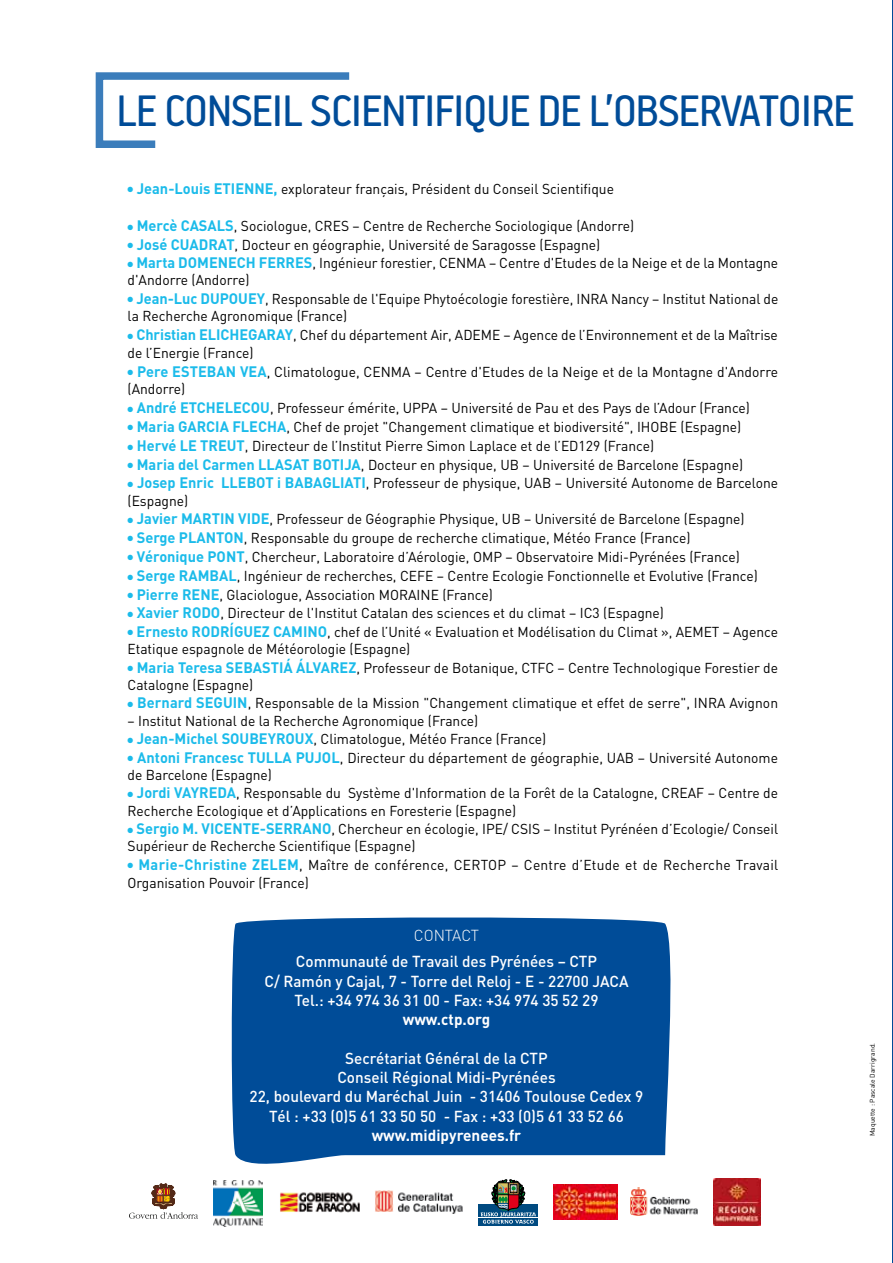
<style>
.page{position:relative;width:893px;height:1263px;background:#fff}
.page>*{position:absolute;margin:0;border:0;box-sizing:border-box;transform-origin:0 0}
.t1{font:49.5px "PF Handbook Pro";letter-spacing:-.02em;color:#004c98}
.t2{font:500 15.75px/19.4px "DIN";color:#fff;text-align:center}
.t3{font:700 15.75px "DIN";color:#fff}
.t4{font:300 15.75px "DIN";color:#fff}
.t5{font:14.25px/17.2px "DIN";color:#000}
.t6{font:14.25px/18px "DIN";letter-spacing:.02em;color:#000}
.t7{font:6.75px "DIN";color:#000}
.s1{color:#1bbbea}
.s2{font-weight:700;font-size:15px;color:#1bbbea}
</style>
<div class="page">
<div style="left:231px;top:917px;width:440px;height:247px;background:#004c98"></div>
<svg style="left:95px;top:72px;width:255px;height:76px"></svg>
<svg style="left:760px;top:1178px;width:1px;height:42px"></svg>
<img style="left:713px;top:1178px;width:47px;height:47px">
<img style="left:280px;top:1192px;width:80px;height:21px">
<svg style="left:213px;top:1180px;width:50px;height:46px"></svg>
<img style="left:214px;top:1180px;width:48px;height:47px">
<svg style="left:129px;top:1184px;width:69px;height:35px"></svg>
<img style="left:375px;top:1190px;width:88px;height:24px">
<svg style="left:478px;top:1225px;width:60px;height:1px"></svg>
<div style="left:478px;top:1204px;width:60px;height:21px;background:#004a80"></div>
<hr style="left:478px;top:1218px;width:61px;height:1px;background:#fff">
<svg style="left:480px;top:1179px;width:56px;height:45px"></svg>
<img style="left:553px;top:1185px;width:64px;height:34px">
<img style="left:630px;top:1187px;width:67px;height:29px">
<h1 class="t1" style="left:117px;top:81px;width:740px">LE CONSEIL SCIENTIFIQUE DE L’OBSERVATOIRE</h1>
<p class="t5" style="left:128px;top:180px;width:488px"><span class="s1">●</span> <span class="s2">Jean-Louis ETIENNE,</span> explorateur français, Président du Conseil Scientifique</p>
<p class="t5" style="left:128px;top:217px;width:508px"><span class="s1">●</span> <span class="s2">Mercè CASALS</span>, Sociologue, CRES – Centre de Recherche Sociologique (Andorre)</p>
<p class="t5" style="left:128px;top:236px;width:474px"><span class="s1">●</span> <span class="s2">José CUADRAT</span>, Docteur en géographie, Université de Saragosse (Espagne)</p>
<p class="t5" style="left:128px;top:254px;width:652px"><span class="s1">●</span> <span class="s2">Marta DOMENECH FERRES</span>, Ingénieur forestier, CENMA – Centre d'Etudes de la Neige et de la Montagne d'Andorre (Andorre)</p>
<p class="t5" style="left:128px;top:290px;width:652px"><span class="s1">●</span> <span class="s2">Jean-Luc DUPOUEY</span>, Responsable de l'Equipe Phytoécologie forestière, INRA Nancy – Institut National de la Recherche Agronomique (France)</p>
<p class="t5" style="left:128px;top:326px;width:652px;line-height:18px"><span class="s1">●</span> <span class="s2">Christian ELICHEGARAY</span>, Chef du département Air, ADEME – Agence de l’Environnement et de la Maîtrise de l’Energie (France)</p>
<p class="t5" style="left:128px;top:363px;width:652px"><span class="s1">●</span> <span class="s2">Pere ESTEBAN VEA</span>, Climatologue, CENMA – Centre d'Etudes de la Neige et de la Montagne d'Andorre (Andorre)</p>
<p class="t5" style="left:128px;top:399px;width:624px"><span class="s1">●</span> <span class="s2">André ETCHELECOU</span>, Professeur émérite, UPPA – Université de Pau et des Pays de l’Adour (France)</p>
<p class="t5" style="left:128px;top:418px;width:615px"><span class="s1">●</span> <span class="s2">Maria GARCIA FLECHA</span>, Chef de projet "Changement climatique et biodiversité", IHOBE (Espagne)</p>
<p class="t5" style="left:128px;top:437px;width:528px"><span class="s1">●</span> <span class="s2">Hervé LE TREUT</span>, Directeur de l’Institut Pierre Simon Laplace et de l’ED129 (France)</p>
<p class="t5" style="left:128px;top:456px;width:617px"><span class="s1">●</span> <span class="s2">Maria del Carmen LLASAT BOTIJA</span>, Docteur en physique, UB – Université de Barcelone (Espagne)</p>
<p class="t5" style="left:128px;top:474px;width:652px"><span class="s1">●</span> <span class="s2">Josep Enric LLEBOT i BABAGLIATI</span>, Professeur de physique, UAB – Université Autonome de Barcelone (Espagne)</p>
<p class="t5" style="left:128px;top:510px;width:619px"><span class="s1">●</span> <span class="s2">Javier MARTIN VIDE</span>, Professeur de Géographie Physique, UB – Université de Barcelone (Espagne)</p>
<p class="t5" style="left:128px;top:529px;width:564px"><span class="s1">●</span> <span class="s2">Serge PLANTON</span>, Responsable du groupe de recherche climatique, Météo France (France)</p>
<p class="t5" style="left:128px;top:548px;width:614px"><span class="s1">●</span> <span class="s2">Véronique PONT</span>, Chercheur, Laboratoire d’Aérologie, OMP – Observatoire Midi-Pyrénées (France)</p>
<p class="t5" style="left:128px;top:567px;width:632px"><span class="s1">●</span> <span class="s2">Serge RAMBAL</span>, Ingénieur de recherches, CEFE – Centre Ecologie Fonctionnelle et Evolutive (France)</p>
<p class="t5" style="left:128px;top:586px;width:367px"><span class="s1">●</span> <span class="s2">Pierre RENE</span>, Glaciologue, Association MORAINE (France)</p>
<p class="t5" style="left:128px;top:604px;width:538px"><span class="s1">●</span> <span class="s2">Xavier RODO</span>, Directeur de l'Institut Catalan des sciences et du climat – IC3 (Espagne)</p>
<p class="t5" style="left:128px;top:623px;width:652px"><span class="s1">●</span> <span class="s2">Ernesto RODRÍGUEZ CAMINO</span>, chef de l’Unité « Evaluation et Modélisation du Climat », AEMET – Agence<br>Etatique espagnole de Météorologie (Espagne)</p>
<p class="t5" style="left:128px;top:658px;width:652px"><span class="s1">●</span> <span class="s2">Maria Teresa SEBASTIÁ ÁLVAREZ</span>, Professeur de Botanique, CTFC – Centre Technologique Forestier de<br>Catalogne (Espagne)</p>
<p class="t5" style="left:128px;top:694px;width:652px"><span class="s1">●</span> <span class="s2">Bernard SEGUIN</span>, Responsable de la Mission "Changement climatique et effet de serre", INRA Avignon</p>
<p class="t5" style="left:128px;top:711px;width:352px">– Institut National de la Recherche Agronomique (France)</p>
<p class="t5" style="left:128px;top:730px;width:420px"><span class="s1">●</span> <span class="s2">Jean-Michel SOUBEYROUX</span>, Climatologue, Météo France (France)</p>
<p class="t5" style="left:128px;top:749px;width:652px"><span class="s1">●</span> <span class="s2">Antoni Francesc TULLA PUJOL</span>, Directeur du département de géographie, UAB – Université Autonome de Barcelone (Espagne)</p>
<p class="t5" style="left:128px;top:784px;width:652px"><span class="s1">●</span> <span class="s2">Jordi VAYREDA</span>, Responsable du Système d'Information de la Forêt de la Catalogne, CREAF – Centre de<br>Recherche Ecologique et d’Applications en Foresterie (Espagne)</p>
<p class="t5" style="left:128px;top:820px;width:652px"><span class="s1">●</span> <span class="s2">Sergio M. VICENTE-SERRANO</span>, Chercheur en écologie, IPE/ CSIS – Institut Pyrénéen d’Ecologie/ Conseil<br>Supérieur de Recherche Scientifique (Espagne)</p>
<p class="t6" style="left:128px;top:855px;width:652px"><span class="s1">●</span> <span class="s2">Marie-Christine ZELEM</span>, Maître de conférence, CERTOP – Centre d’Etude et de Recherche Travail<br>Organisation Pouvoir (France)</p>
<p class="t4" style="left:414px;top:925px;width:67px">CONTACT</p>
<p class="t2" style="left:264px;top:951px;width:366px">Communauté de Travail des Pyrénées – CTP<br>C/ Ramón y Cajal, 7 - Torre del Reloj - E - 22700 JACA<br>Tel.: +34 974 36 31 00 - Fax: +34 974 35 52 29</p>
<p class="t3" style="left:403px;top:1009px;width:89px">www.ctp.org</p>
<p class="t2" style="left:250px;top:1048px;width:395px">Secrétariat Général de la CTP<br>Conseil Régional Midi-Pyrénées<br>22, boulevard du Maréchal Juin - 31406 Toulouse Cedex 9<br>Tél : +33 (0)5 61 33 50 50 - Fax : +33 (0)5 61 33 52 66</p>
<p class="t3" style="left:372px;top:1125px;width:151px">www.midipyrenees.fr</p>
<p class="t7" style="left:868px;top:1136px;width:95px;rotate:-90deg">Maquette : Pascale Darrigrand.</p>
</div>
